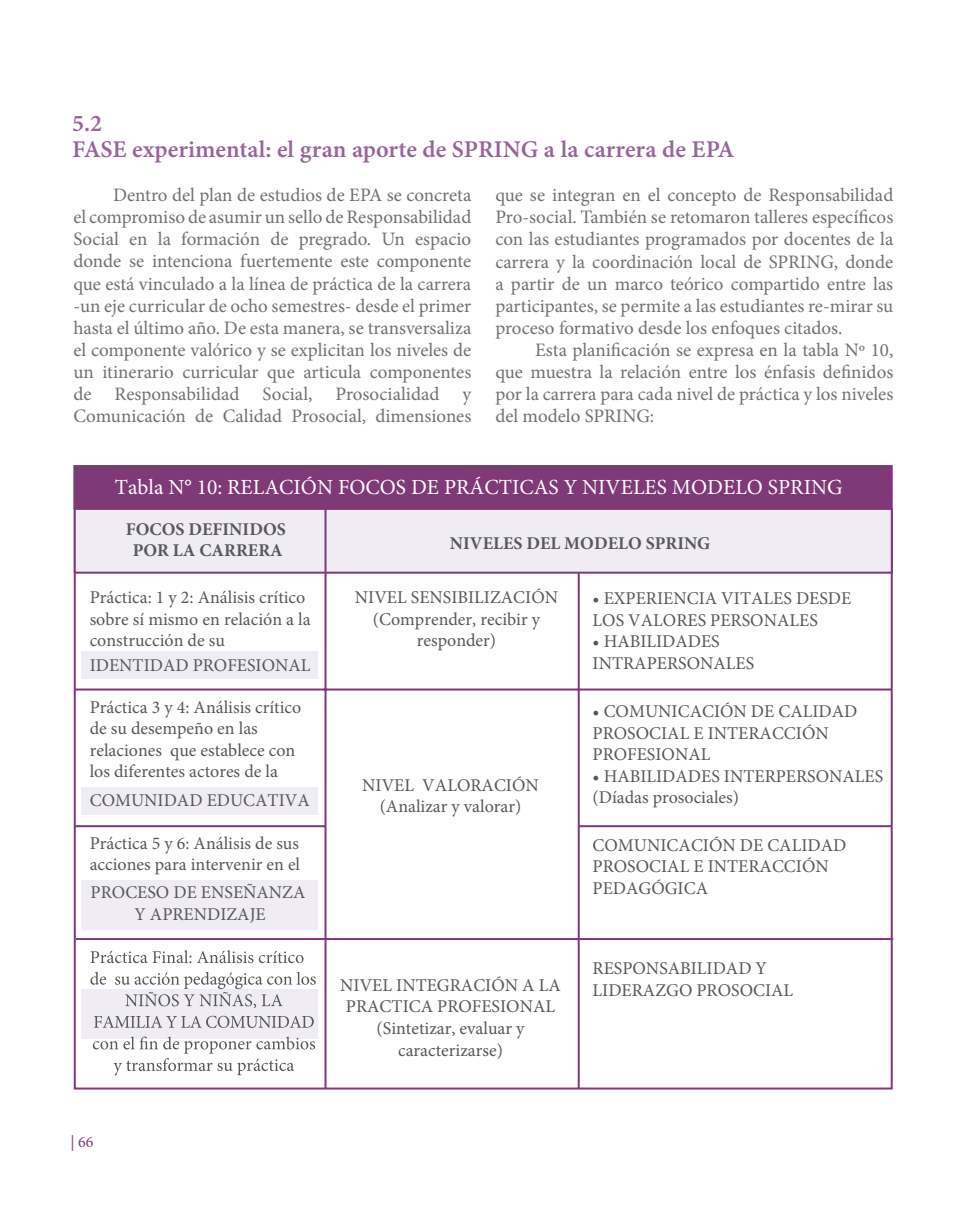
<style>
.page{position:relative;width:964px;height:1208px;background:#fff}
.page>*{position:absolute;margin:0;border:0;box-sizing:border-box;transform-origin:0 0}
.t1{font:24px/26px "Minion Pro Semibold Capt";color:#976699}
.t2{font:21.6px "Minion Pro";color:#fff}
.t3{font:19px/22px "Minion Pro";color:#707172;text-align:justify}
.t4{font:18px/21.6px "Minion Pro";color:#58585a}
.t5{font:700 18px/21.6px "Minion Pro";color:#58585a;text-align:center}
.t6{font:16px "Minion Pro";color:#7d4080}
</style>
<div class="page">
<div style="left:74px;top:508px;width:819px;height:65px;background:#efecf5;border:2px solid #7e3976"></div>
<hr style="left:324px;top:508px;width:2px;height:581px;background:#7e3976">
<hr style="left:578px;top:572px;width:2px;height:517px;background:#7e3976">
<hr style="left:74px;top:688px;width:818px;height:2px;background:#7e3976">
<hr style="left:76px;top:938px;width:817px;height:2px;background:#7e3976">
<hr style="left:74px;top:825px;width:252px;height:2px;background:#7e3976">
<div style="left:81px;top:651px;width:237px;height:28px;background:#efecf5"></div>
<div style="left:81px;top:787px;width:237px;height:28px;background:#efecf5"></div>
<div style="left:81px;top:880px;width:237px;height:49px;background:#efecf5"></div>
<div style="left:81px;top:989px;width:237px;height:49px;background:#efecf5"></div>
<hr style="left:578px;top:825px;width:314px;height:2px;background:#7e3976">
<svg style="left:90px;top:950px;width:101px;height:13px"></svg>
<svg style="left:197px;top:950px;width:56px;height:13px"></svg>
<svg style="left:259px;top:950px;width:45px;height:13px"></svg>
<svg style="left:90px;top:971px;width:16px;height:13px"></svg>
<svg style="left:115px;top:971px;width:201px;height:37px"></svg>
<svg style="left:94px;top:1015px;width:220px;height:13px"></svg>
<svg style="left:93px;top:1036px;width:222px;height:39px"></svg>
<div style="left:73px;top:465px;width:820px;height:44px;background:#7e3976"></div>
<p class="t1" style="left:72px;top:110px;width:664px">5.2<br>FASE experimental: el gran aporte de SPRING a la carrera de EPA</p>
<p class="t3" style="left:73px;top:184px;width:399px;text-indent:40px">Dentro del plan de estudios de EPA se concreta el compromiso de asumir un sello de Responsabilidad Social en la formación de pregrado. Un espacio donde se intenciona fuertemente este componente que está vinculado a la línea de práctica de la carrera -un eje curricular de ocho semestres- desde el primer hasta el último año. De esta manera, se transversaliza el componente valórico y se explicitan los niveles de un itinerario curricular que articula componentes de Responsabilidad Social, Prosocialidad y Comunicación de Calidad Prosocial, dimensiones</p>
<p class="t3" style="left:495px;top:184px;width:399px">que se integran en el concepto de Responsabilidad Pro-social. También se retomaron talleres específicos con las estudiantes programados por docentes de la carrera y la coordinación local de SPRING, donde a partir de un marco teórico compartido entre las participantes, se permite a las estudiantes re-mirar su proceso formativo desde los enfoques citados.</p>
<p class="t3" style="left:495px;top:338px;width:399px;text-indent:40px">Esta planificación se expresa en la tabla Nº 10, que muestra la relación entre los énfasis definidos por la carrera para cada nivel de práctica y los niveles del modelo SPRING:</p>
<p class="t2" style="left:115px;top:473px;width:729px">Tabla N° 10: RELACIÓN FOCOS DE PRÁCTICAS Y NIVELES MODELO SPRING</p>
<p class="t5" style="left:126px;top:518px;width:161px">FOCOS DEFINIDOS<br>POR LA CARRERA</p>
<p class="t4" style="left:90px;top:586px;width:222px">Práctica: 1 y 2: Análisis crítico sobre sí mismo en relación a la construcción de su</p>
<p class="t4" style="left:592px;top:588px;width:260px">• EXPERIENCIA VITALES DESDE<br>LOS VALORES PERSONALES</p>
<p class="t5" style="left:450px;top:532px;width:262px">NIVELES DEL MODELO SPRING</p>
<p class="t4" style="left:355px;top:586px;width:205px;text-align:center">NIVEL SENSIBILIZACIÓN (Comprender, recibir y responder)</p>
<p class="t4" style="left:592px;top:631px;width:163px">• HABILIDADES<br>INTRAPERSONALES</p>
<p class="t4" style="left:90px;top:654px;width:222px">IDENTIDAD PROFESIONAL</p>
<p class="t4" style="left:90px;top:696px;width:213px">Práctica 3 y 4: Análisis crítico de su desempeño en las relaciones que establece con los diferentes actores de la</p>
<p class="t4" style="left:592px;top:700px;width:266px">• COMUNICACIÓN DE CALIDAD<br>PROSOCIAL E INTERACCIÓN<br>PROFESIONAL</p>
<p class="t4" style="left:592px;top:765px;width:292px">• HABILIDADES INTERPERSONALES (Díadas prosociales)</p>
<p class="t4" style="left:362px;top:774px;width:178px;text-align:center">NIVEL VALORACIÓN (Analizar y valorar)</p>
<p class="t4" style="left:90px;top:790px;width:221px">COMUNIDAD EDUCATIVA</p>
<p class="t4" style="left:90px;top:832px;width:212px">Práctica 5 y 6: Análisis de sus acciones para intervenir en el</p>
<p class="t4" style="left:91px;top:881px;width:216px;text-align:center">PROCESO DE ENSEÑANZA<br>Y APRENDIZAJE</p>
<p class="t6" style="left:70px;top:1131px;width:25px">| 66</p>
<p class="t4" style="left:340px;top:974px;width:222px;text-align:center">NIVEL INTEGRACIÓN A LA<br>PRACTICA PROFESIONAL (Sintetizar, evaluar y caracterizarse)</p>
<p class="t4" style="left:592px;top:834px;width:255px">COMUNICACIÓN DE CALIDAD<br>PROSOCIAL E INTERACCIÓN<br>PEDAGÓGICA</p>
<p class="t4" style="left:592px;top:957px;width:202px">RESPONSABILIDAD Y<br>LIDERAZGO PROSOCIAL</p>
</div>
